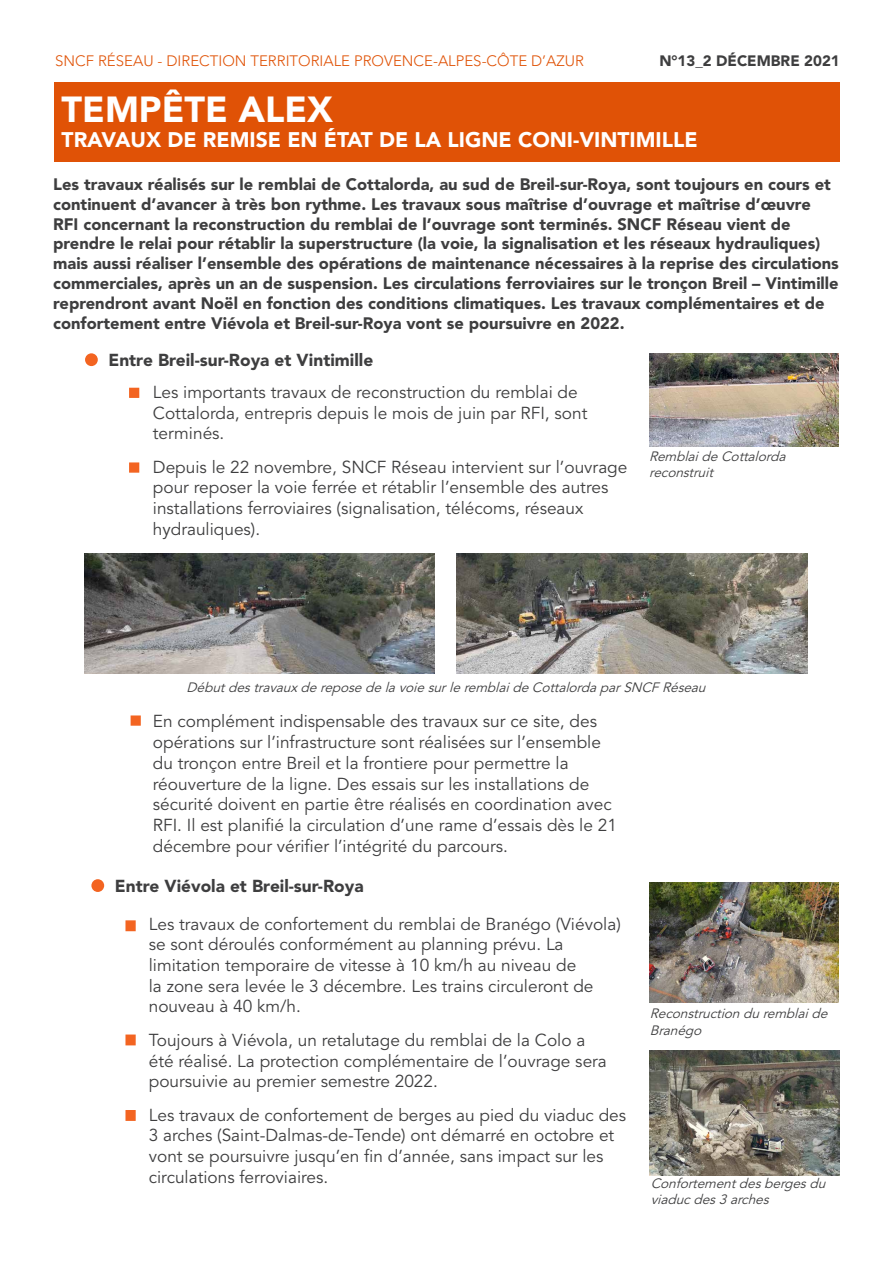
<style>
.page{position:relative;width:893px;height:1263px;background:#fff}
.page>*{position:absolute;margin:0;border:0;box-sizing:border-box;transform-origin:0 0}
.t1{font:900 36px "Avenir LT Std";color:#fff}
.t2{font:900 21px "Avenir LT Std";color:#fff}
.t3{font:17.25px/20.7px "Avenir LT Std";color:#3e3e3f}
.t4{font:900 17.25px "Avenir LT Std";color:#3e3e3f}
.t5{font:900 16.5px/19.8px "Avenir LT Std";color:#3e3e3f}
.t6{font:300 15px "Avenir LT Std";color:#e05206}
.t7{font:900 15px "Avenir LT Std";color:#3e3e3f}
.t8{font:italic 13.5px/16.2px "Avenir LT Std";color:#3e3e3f}
</style>
<div class="page">
<div style="left:54px;top:83px;width:786px;height:79px;background:#e05206"></div>
<div style="left:129px;top:388px;width:10px;height:10px;background:#f36421;border:2px solid #f36421"></div>
<div style="left:91px;top:879px;width:13px;height:13px;background:#f36421;border-radius:50%"></div>
<div style="left:125px;top:920px;width:11px;height:11px;background:#f36421;border:2px solid #f36421"></div>
<div style="left:85px;top:353px;width:13px;height:13px;background:#f36421;border-radius:50%"></div>
<div style="left:125px;top:1034px;width:11px;height:11px;background:#f36421;border:2px solid #f36421"></div>
<div style="left:125px;top:1110px;width:11px;height:11px;background:#f36421;border:2px solid #f36421"></div>
<img style="left:649px;top:353px;width:190px;height:93px">
<img style="left:84px;top:554px;width:351px;height:120px">
<img style="left:456px;top:554px;width:351px;height:120px">
<img style="left:650px;top:882px;width:189px;height:120px">
<div style="left:129px;top:462px;width:10px;height:11px;background:#f36421;border:2px solid #f36421"></div>
<div style="left:131px;top:715px;width:10px;height:11px;background:#f36421;border:2px solid #f36421"></div>
<img style="left:650px;top:1051px;width:190px;height:125px">
<p class="t6" style="left:55px;top:52px;width:530px">SNCF RÉSEAU - DIRECTION TERRITORIALE PROVENCE-ALPES-CÔTE D’AZUR</p>
<p class="t7" style="left:659px;top:51px;width:182px">N°13_2 DÉCEMBRE 2021</p>
<p class="t1" style="left:62px;top:87px;width:273px">TEMPÊTE ALEX</p>
<p class="t2" style="left:62px;top:127px;width:637px">TRAVAUX DE REMISE EN ÉTAT DE LA LIGNE CONI-VINTIMILLE</p>
<p class="t5" style="left:53px;top:174px;width:787px">Les travaux réalisés sur le remblai de Cottalorda, au sud de Breil-sur-Roya, sont toujours en cours et continuent d’avancer à très bon rythme. Les travaux sous maîtrise d’ouvrage et maîtrise d’œuvre RFI concernant la reconstruction du remblai de l’ouvrage sont terminés. SNCF Réseau vient de prendre le relai pour rétablir la superstructure (la voie, la signalisation et les réseaux hydrauliques) mais aussi réaliser l’ensemble des opérations de maintenance nécessaires à la reprise des circulations commerciales, après un an de suspension. Les circulations ferroviaires sur le tronçon Breil – Vintimille reprendront avant Noël en fonction des conditions climatiques. Les travaux complémentaires et de confortement entre Viévola et Breil-sur-Roya vont se poursuivre en 2022.</p>
<p class="t4" style="left:109px;top:349px;width:266px">Entre Breil-sur-Roya et Vintimille</p>
<p class="t3" style="left:153px;top:382px;width:436px">Les importants travaux de reconstruction du remblai de<br>Cottalorda, entrepris depuis le mois de juin par RFI, sont terminés.</p>
<p class="t3" style="left:153px;top:457px;width:476px">Depuis le 22 novembre, SNCF Réseau intervient sur l’ouvrage pour reposer la voie ferrée et rétablir l’ensemble des autres installations ferroviaires (signalisation, télécoms, réseaux hydrauliques).</p>
<p class="t8" style="left:649px;top:448px;width:142px">RemblaideCottalorda reconstruit</p>
<p class="t8" style="left:187px;top:679px;width:525px">DébutdestravauxdereposedelavoiesurleremblaideCottalordaparSNCFRéseau</p>
<p class="t3" style="left:153px;top:712px;width:466px">En complément indispensable des travaux sur ce site, des opérations sur l’infrastructure sont réalisées sur l’ensemble du tronçon entre Breil et la frontiere pour permettre la réouverture de la ligne. Des essais sur les installations de sécurité doivent en partie être réalisés en coordination avec RFI. Il est planifié la circulation d’une rame d’essais dès le 21 décembre pour vérifier l’intégrité du parcours.</p>
<p class="t4" style="left:115px;top:876px;width:250px">Entre Viévola et Breil-sur-Roya</p>
<p class="t3" style="left:149px;top:914px;width:473px">Les travaux de confortement du remblai de Branégo (Viévola) se sont déroulés conformément au planning prévu. La limitation temporaire de vitesse à 10 km/h au niveau de<br>la zone sera levée le 3 décembre. Les trains circuleront de nouveau à 40 km/h.</p>
<p class="t3" style="left:149px;top:1030px;width:460px">Toujours à Viévola, un retalutage du remblai de la Colo a été réalisé. La protection complémentaire de l’ouvrage sera poursuivie au premier semestre 2022.</p>
<p class="t3" style="left:149px;top:1105px;width:479px">Les travaux de confortement de berges au pied du viaduc des 3 arches (Saint-Dalmas-de-Tende) ont démarré en octobre et vont se poursuivre jusqu’en fin d’année, sans impact sur les circulations ferroviaires.</p>
<p class="t8" style="left:650px;top:1006px;width:183px">Reconstructionduremblaide<br>Branégo</p>
<p class="t8" style="left:651px;top:1176px;width:180px">Confortementdesbergesdu viaducdes3arches</p>
</div>
